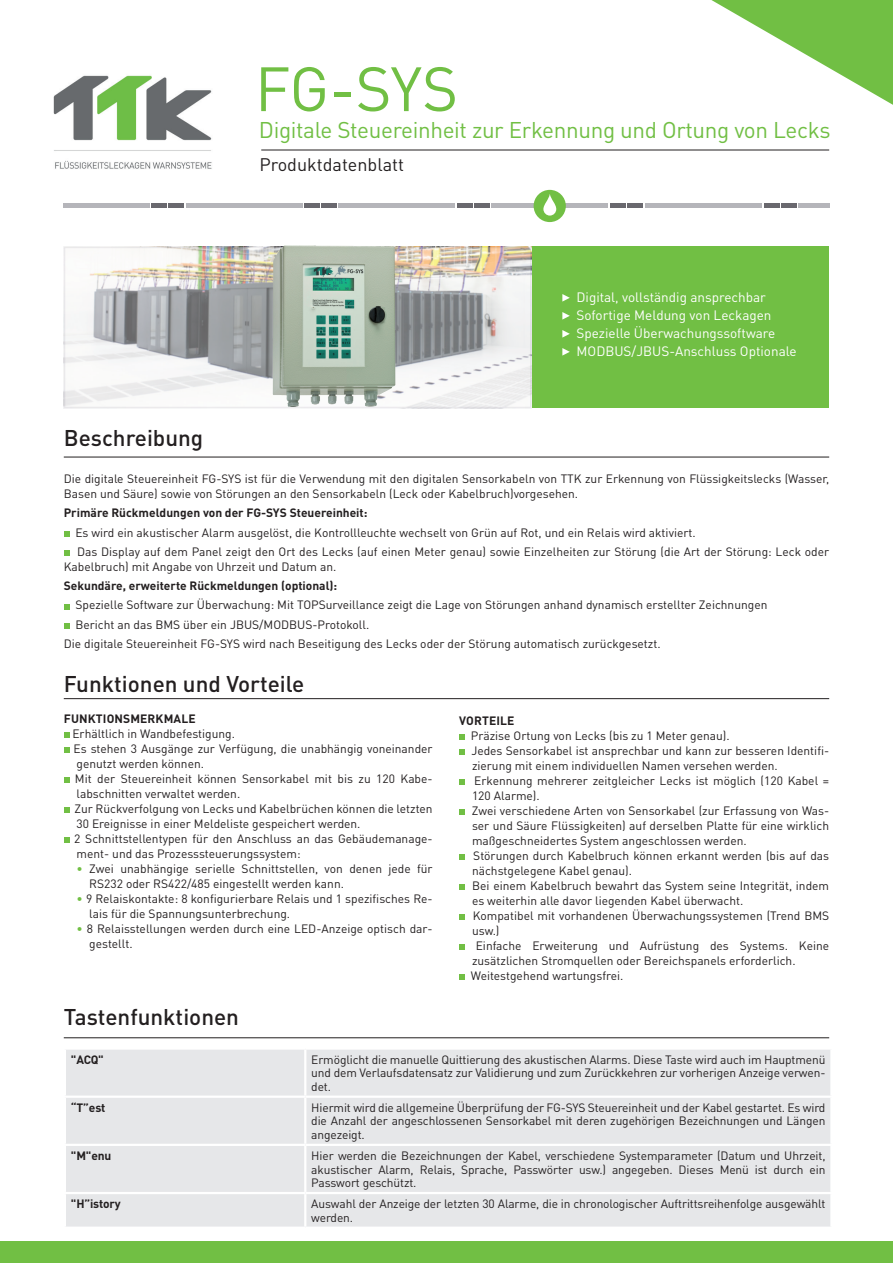
<style>
.page{position:relative;width:893px;height:1263px;background:#fff}
.page>*{position:absolute;margin:0;border:0;box-sizing:border-box;transform-origin:0 0}
.t1{font:61.5px "DINOT";color:#71bf44}
.t2{font:22.5px "DINOT";letter-spacing:-.015em;color:#71bf44}
.t3{font:500 22.5px "DINOT";color:#231f20}
.t4{font:18px "DINOT";color:#231f20}
.t5{font:13.5px/18px "DINOT";color:#fff}
.t6{font:12px/15px "DINOT";color:#231f20}
.t7{font:700 12px "DINOT";color:#231f20}
.s1{color:#71bf44}
</style>
<div class="page">
<div style="left:531px;top:247px;width:298px;height:161px;background:#71bf44"></div>
<div style="left:0;top:1242px;width:893px;height:21px;background:#71bf44"></div>
<hr style="left:261px;top:150px;width:568px;height:1px;background:#231f20">
<hr style="left:64px;top:204px;width:86px;height:4px;background:#b5b5ba">
<hr style="left:151px;top:204px;width:16px;height:4px;background:#69686e">
<hr style="left:186px;top:204px;width:117px;height:4px;background:#b5b5ba">
<hr style="left:169px;top:204px;width:15px;height:4px;background:#69686e">
<hr style="left:304px;top:204px;width:16px;height:4px;background:#69686e">
<hr style="left:339px;top:204px;width:116px;height:4px;background:#b5b5ba">
<hr style="left:321px;top:204px;width:16px;height:4px;background:#69686e">
<hr style="left:457px;top:204px;width:15px;height:4px;background:#69686e">
<hr style="left:491px;top:204px;width:117px;height:4px;background:#b5b5ba">
<hr style="left:474px;top:204px;width:16px;height:4px;background:#69686e">
<hr style="left:610px;top:204px;width:16px;height:4px;background:#69686e">
<hr style="left:628px;top:204px;width:15px;height:4px;background:#69686e">
<hr style="left:798px;top:204px;width:31px;height:4px;background:#b5b5ba">
<hr style="left:781px;top:204px;width:15px;height:4px;background:#69686e">
<hr style="left:645px;top:204px;width:117px;height:4px;background:#b5b5ba">
<hr style="left:764px;top:204px;width:15px;height:4px;background:#69686e">
<div style="left:534px;top:190px;width:32px;height:32px;background:#71bf44;border-radius:50%"></div>
<svg style="left:543px;top:194px;width:13px;height:22px"></svg>
<svg style="left:711px;top:0;width:182px;height:105px"></svg>
<svg style="left:64px;top:247px;width:467px;height:161px"></svg>
<img style="left:247px;top:245px;width:173px;height:164px">
<div style="left:66px;top:1050px;width:764px;height:176px;background:#e6e7e9"></div>
<hr style="left:304px;top:1050px;width:2px;height:45px;background:#fff">
<hr style="left:64px;top:1095px;width:241px;height:3px;background:#fff">
<hr style="left:305px;top:1095px;width:528px;height:3px;background:#fff">
<hr style="left:304px;top:1098px;width:2px;height:46px;background:#fff">
<hr style="left:64px;top:1144px;width:241px;height:2px;background:#fff">
<hr style="left:305px;top:1144px;width:528px;height:2px;background:#fff">
<hr style="left:304px;top:1146px;width:2px;height:46px;background:#fff">
<hr style="left:64px;top:1192px;width:241px;height:2px;background:#fff">
<hr style="left:305px;top:1192px;width:528px;height:2px;background:#fff">
<hr style="left:304px;top:1194px;width:2px;height:32px;background:#fff">
<img style="left:53px;top:75px;width:159px;height:94px">
<svg style="left:64px;top:531px;width:5px;height:6px"></svg>
<svg style="left:64px;top:550px;width:5px;height:6px"></svg>
<svg style="left:64px;top:604px;width:5px;height:5px"></svg>
<svg style="left:64px;top:623px;width:5px;height:6px"></svg>
<svg style="left:64px;top:732px;width:5px;height:6px"></svg>
<svg style="left:64px;top:747px;width:5px;height:6px"></svg>
<svg style="left:64px;top:777px;width:5px;height:6px"></svg>
<svg style="left:64px;top:807px;width:5px;height:6px"></svg>
<svg style="left:64px;top:837px;width:5px;height:6px"></svg>
<svg style="left:459px;top:734px;width:6px;height:6px"></svg>
<svg style="left:459px;top:749px;width:6px;height:6px"></svg>
<svg style="left:459px;top:779px;width:6px;height:6px"></svg>
<svg style="left:459px;top:809px;width:6px;height:6px"></svg>
<svg style="left:459px;top:854px;width:6px;height:6px"></svg>
<svg style="left:459px;top:884px;width:6px;height:6px"></svg>
<svg style="left:459px;top:914px;width:6px;height:6px"></svg>
<svg style="left:459px;top:944px;width:6px;height:6px"></svg>
<svg style="left:459px;top:974px;width:6px;height:6px"></svg>
<hr style="left:64px;top:457px;width:765px;height:1px;background:#231f20">
<hr style="left:64px;top:698px;width:765px;height:1px;background:#231f20">
<hr style="left:64px;top:1037px;width:765px;height:1px;background:#231f20">
<svg style="left:562px;top:294px;width:8px;height:8px"></svg>
<svg style="left:562px;top:312px;width:8px;height:8px"></svg>
<svg style="left:562px;top:330px;width:8px;height:8px"></svg>
<svg style="left:562px;top:348px;width:8px;height:8px"></svg>
<h1 class="t1" style="left:255px;top:47px;width:205px">FG-SYS</h1>
<h2 class="t2" style="left:259px;top:115px;width:573px">Digitale Steuereinheit zur Erkennung und Ortung von Lecks</h2>
<h3 class="t4" style="left:259px;top:153px;width:146px">Produktdatenblatt</h3>
<h2 class="t3" style="left:64px;top:422px;width:141px">Beschreibung</h2>
<p class="t5" style="left:576px;top:287px;width:222px">Digital, vollständig ansprechbar Sofortige Meldung von Leckagen Spezielle Überwachungssoftware MODBUS/JBUS-Anschluss Optionale</p>
<p class="t6" style="left:64px;top:471px;width:767px">Die digitale Steuereinheit FG-SYS ist für die Verwendung mit den digitalen Sensorkabeln von TTK zur Erkennung von Flüssigkeitslecks (Wasser,<br>Basen und Säure) sowie von Störungen an den Sensorkabeln (Leck oder Kabelbruch)vorgesehen.</p>
<p class="t7" style="left:64px;top:505px;width:305px">Primäre Rückmeldungen von der FG-SYS Steuereinheit:</p>
<p class="t6" style="left:75px;top:522px;width:755px;line-height:19.2px">Es wird ein akustischer Alarm ausgelöst, die Kontrollleuchte wechselt von Grün auf Rot, und ein Relais wird aktiviert.<br>Das Display auf dem Panel zeigt den Ort des Lecks (auf einen Meter genau) sowie Einzelheiten zur Störung (die Art der Störung: Leck oder</p>
<p class="t6" style="left:64px;top:559px;width:274px">Kabelbruch) mit Angabe von Uhrzeit und Datum an.</p>
<p class="t7" style="left:64px;top:578px;width:275px">Sekundäre, erweiterte Rückmeldungen (optional):</p>
<p class="t6" style="left:75px;top:597px;width:694px">Spezielle Software zur Überwachung: Mit TOPSurveillance zeigt die Lage von Störungen anhand dynamisch erstellter Zeichnungen</p>
<p class="t6" style="left:75px;top:616px;width:295px">Bericht an das BMS über ein JBUS/MODBUS-Protokoll.</p>
<p class="t6" style="left:64px;top:636px;width:598px">Die digitale Steuereinheit FG-SYS wird nach Beseitigung des Lecks oder der Störung automatisch zurückgesetzt.</p>
<h2 class="t3" style="left:64px;top:669px;width:242px">Funktionen und Vorteile</h2>
<p class="t7" style="left:64px;top:710px;width:133px">FUNKTIONSMERKMALE</p>
<p class="t6" style="left:72px;top:725px;width:362px">Erhältlich in Wandbefestigung.<br>Es stehen 3 Ausgänge zur Verfügung, die unabhängig voneinander genutzt werden können.<br>Mit der Steuereinheit können Sensorkabel mit bis zu 120 Kabe&shy;labschnitten verwaltet werden.<br>Zur Rückverfolgung von Lecks und Kabelbrüchen können die letzten 30 Ereignisse in einer Meldeliste gespeichert werden.<br>2 Schnittstellentypen für den Anschluss an das Gebäudemanage&shy;ment- und das Prozesssteuerungssystem:</p>
<p class="t6" style="left:89px;top:860px;width:345px;text-indent:-13px"><span class="s1">•</span> Zwei unabhängige serielle Schnittstellen, von denen jede für<br>RS232 oder RS422/485 eingestellt werden kann.</p>
<p class="t6" style="left:89px;top:890px;width:345px;text-indent:-13px"><span class="s1">•</span> 9 Relaiskontakte: 8 konfigurierbare Relais und 1 spezifisches Re&shy;lais für die Spannungsunterbrechung.</p>
<p class="t6" style="left:89px;top:920px;width:345px;text-indent:-13px"><span class="s1">•</span> 8 Relaisstellungen werden durch eine LED-Anzeige optisch dar&shy;gestellt.</p>
<h2 class="t3" style="left:64px;top:1001px;width:177px">Tastenfunktionen</h2>
<p class="t7" style="left:459px;top:712px;width:57px">VORTEILE</p>
<p class="t6" style="left:471px;top:728px;width:260px">Präzise Ortung von Lecks (bis zu 1 Meter genau).</p>
<p class="t6" style="left:471px;top:743px;width:359px">Jedes Sensorkabel ist ansprechbar und kann zur besseren Identifi-</p>
<p class="t6" style="left:472px;top:758px;width:307px">zierung mit einem individuellen Namen versehen werden.</p>
<p class="t6" style="left:474px;top:773px;width:356px">Erkennung mehrerer zeitgleicher Lecks ist möglich (120 Kabel =</p>
<p class="t6" style="left:472px;top:788px;width:69px">120 Alarme).</p>
<p class="t6" style="left:472px;top:803px;width:359px">Zwei verschiedene Arten von Sensorkabel (zur Erfassung von Was-</p>
<p class="t6" style="left:472px;top:818px;width:359px">ser und Säure Flüssigkeiten) auf derselben Platte für eine wirklich</p>
<p class="t6" style="left:472px;top:833px;width:276px">maßgeschneidertes System angeschlossen werden.</p>
<p class="t6" style="left:473px;top:848px;width:357px">Störungen durch Kabelbruch können erkannt werden (bis auf das</p>
<p class="t6" style="left:472px;top:863px;width:162px">nächstgelegene Kabel genau).</p>
<p class="t6" style="left:472px;top:878px;width:358px">Bei einem Kabelbruch bewahrt das System seine Integrität, indem</p>
<p class="t6" style="left:472px;top:893px;width:273px">es weiterhin alle davor liegenden Kabel überwacht.</p>
<p class="t6" style="left:473px;top:908px;width:358px">Kompatibel mit vorhandenen Überwachungssystemen (Trend BMS</p>
<p class="t6" style="left:472px;top:923px;width:29px">usw.)</p>
<p class="t6" style="left:476px;top:938px;width:355px">Einfache Erweiterung und Aufrüstung des Systems. Keine</p>
<p class="t6" style="left:472px;top:953px;width:325px">zusätzlichen Stromquellen oder Bereichspanels erforderlich.</p>
<p class="t6" style="left:471px;top:968px;width:154px">Weitestgehend wartungsfrei.</p>
<p class="t7" style="left:71px;top:1051px;width:34px">"ACQ"</p>
<p class="t6" style="left:311px;top:1052px;width:516px;line-height:13.5px;text-align:justify">Ermöglicht die manuelle Quittierung des akustischen Alarms. Diese Taste wird auch im Hauptmenü und dem Verlaufsdatensatz zur Validierung und zum Zurückkehren zur vorherigen Anzeige verwen&shy;det.</p>
<p class="t7" style="left:71px;top:1099px;width:36px">“T”est</p>
<p class="t6" style="left:311px;top:1100px;width:516px;line-height:13.5px;text-align:justify">Hiermit wird die allgemeine Überprüfung der FG-SYS Steuereinheit und der Kabel gestartet. Es wird die Anzahl der angeschlossenen Sensorkabel mit deren zugehörigen Bezeichnungen und Längen angezeigt.</p>
<p class="t7" style="left:71px;top:1147px;width:42px">"M"enu</p>
<p class="t6" style="left:311px;top:1148px;width:516px;line-height:13.5px;text-align:justify">Hier werden die Bezeichnungen der Kabel, verschiedene Systemparameter (Datum und Uhrzeit, akustischer Alarm, Relais, Sprache, Passwörter usw.) angegeben. Dieses Menü ist durch ein Passwort geschützt.</p>
<p class="t7" style="left:71px;top:1196px;width:51px">"H”istory</p>
<p class="t6" style="left:311px;top:1196px;width:516px;line-height:13.5px">Auswahl der Anzeige der letzten 30 Alarme, die in chronologischer Auftrittsreihenfolge ausgewählt werden.</p>
</div>
